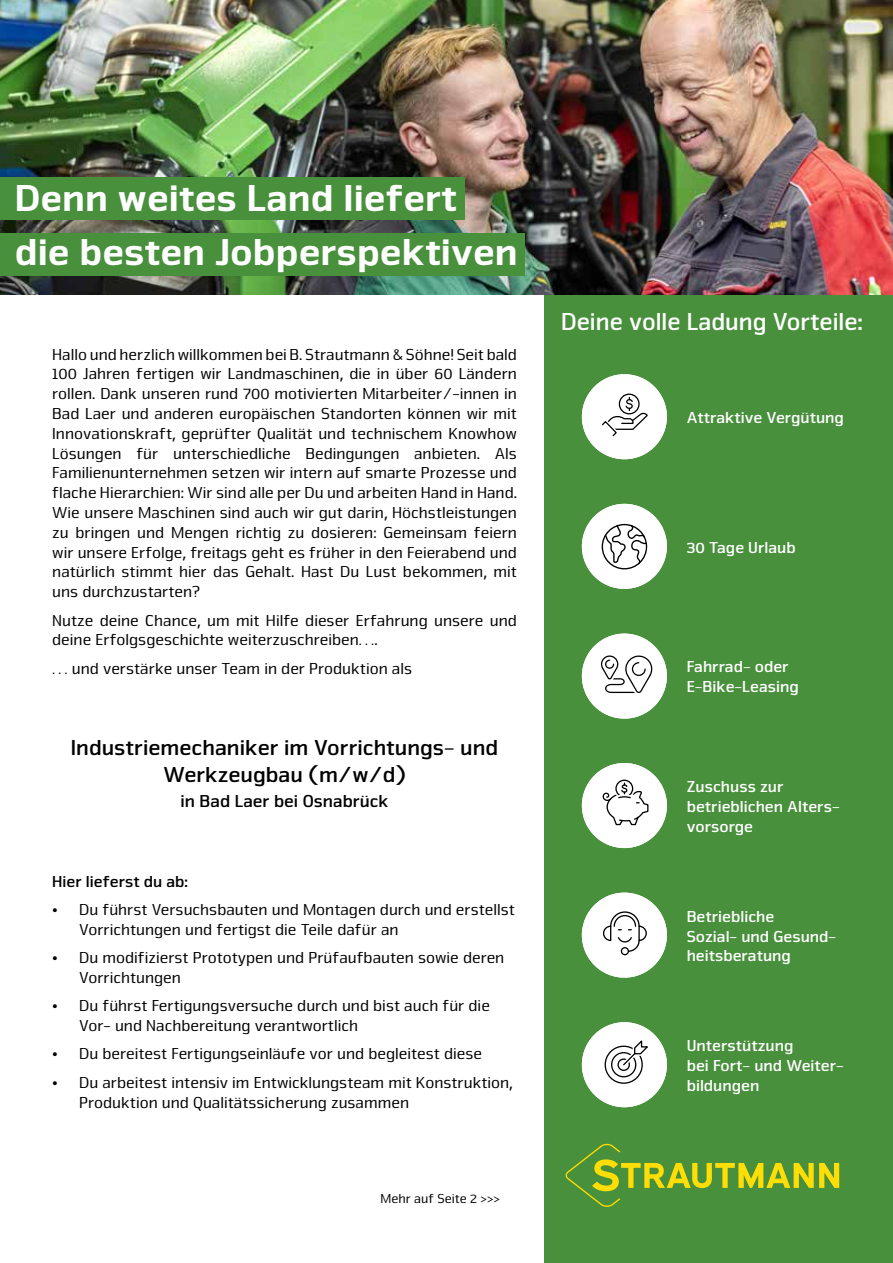
<style>
.page{position:relative;width:893px;height:1263px;background:#fff}
.page>*{position:absolute;margin:0;border:0;box-sizing:border-box;transform-origin:0 0}
.t1{font:900 39px "Nuri Pro";color:#fff}
.t2{font:700 25.5px "Nuri Pro";color:#fff;scale:.96 1}
.t3{font:700 22.5px/27px "Nuri Pro";color:#000;text-align:center}
.t4{font:700 18px "Nuri Pro";color:#000}
.t5{font:16.5px/19.8px "Nuri Pro";color:#000}
.t6{font:700 16.5px/19.8px "Nuri Pro";color:#fff}
.t7{font:700 16.5px "Nuri Pro";color:#000}
.t8{font:13.5px "Nuri Pro";color:#000}
</style>
<div class="page">
<div style="left:544px;top:294px;width:349px;height:969px;background:#48903c"></div>
<svg style="left:566px;top:1143px;width:273px;height:64px"></svg>
<div style="left:582px;top:374px;width:85px;height:85px;background:#fff;border-radius:43px"></div>
<div style="left:617px;top:392px;width:24px;height:24px;border:4px solid #fff;border-radius:50%"></div>
<svg style="left:619px;top:394px;width:20px;height:20px"></svg>
<div style="left:619px;top:394px;width:21px;height:20px;border:1px solid #000;border-radius:50%"></div>
<svg style="left:597px;top:397px;width:56px;height:62px"></svg>
<div style="left:582px;top:504px;width:85px;height:85px;background:#fff;border-radius:43px"></div>
<svg style="left:604px;top:523px;width:46px;height:66px"></svg>
<div style="left:582px;top:763px;width:85px;height:85px;background:#fff;border-radius:43px"></div>
<svg style="left:582px;top:792px;width:2px;height:27px"></svg>
<svg style="left:602px;top:779px;width:49px;height:69px"></svg>
<div style="left:582px;top:892px;width:85px;height:86px;background:#fff;border-radius:43px"></div>
<div style="left:621px;top:947px;width:8px;height:8px;border:1px solid #000;border-radius:50%"></div>
<svg style="left:602px;top:911px;width:45px;height:41px"></svg>
<div style="left:582px;top:1022px;width:85px;height:85px;background:#fff;border-radius:43px"></div>
<svg style="left:602px;top:1040px;width:48px;height:67px"></svg>
<div style="left:582px;top:633px;width:85px;height:86px;background:#fff;border-radius:43px"></div>
<svg style="left:600px;top:655px;width:53px;height:39px"></svg>
<img style="left:0;top:0;width:893px;height:294px">
<div style="left:0;top:234px;width:524px;height:42px;background:#48903c"></div>
<div style="left:0;top:178px;width:465px;height:42px;background:#48903c"></div>
<p class="t1" style="left:15px;top:174px;width:444px">Denn weites Land liefert</p>
<p class="t1" style="left:15px;top:228px;width:504px">die besten Jobperspektiven</p>
<p class="t5" style="left:52px;top:344px;width:466px;text-align:justify">Hallo und herzlich willkommen bei B. Strautmann &amp; Söhne! Seit bald 100 Jahren fertigen wir Landmaschinen, die in über 60 Ländern rollen. Dank unseren rund 700 motivierten Mitarbeiter/-innen in Bad Laer und anderen europäischen Standorten können wir mit Innovationskraft, geprüfter Qualität und technischem Knowhow Lösungen für unterschiedliche Bedingungen anbieten. Als Familienunternehmen setzen wir intern auf smarte Prozesse und flache Hierarchien: Wir sind alle per Du und arbeiten Hand in Hand.<br>Wie unsere Maschinen sind auch wir gut darin, Höchstleistungen zu bringen und Mengen richtig zu dosieren: Gemeinsam feiern wir unsere Erfolge, freitags geht es früher in den Feierabend und natürlich stimmt hier das Gehalt. Hast Du Lust bekommen, mit uns durchzustarten?</p>
<p class="t5" style="left:52px;top:610px;width:466px">Nutze deine Chance, um mit Hilfe dieser Erfahrung unsere und deine Erfolgsgeschichte weiterzuschreiben….</p>
<p class="t5" style="left:52px;top:658px;width:361px">… und verstärke unser Team in der Produktion als</p>
<p class="t3" style="left:71px;top:734px;width:429px">Industriemechaniker im Vorrichtungs- und<br>Werkzeugbau (m/w/d)</p>
<p class="t4" style="left:181px;top:791px;width:210px">in Bad Laer bei Osnabrück</p>
<p class="t7" style="left:52px;top:871px;width:137px">Hier lieferst du ab:</p>
<p class="t5" style="left:79px;top:900px;width:437px;text-indent:-27px">• Du führst Versuchsbauten und Montagen durch und erstellst<br>Vorrichtungen und fertigst die Teile dafür an</p>
<p class="t5" style="left:79px;top:948px;width:427px;text-indent:-27px">• Du modifizierst Prototypen und Prüfaufbauten sowie deren<br>Vorrichtungen</p>
<p class="t5" style="left:79px;top:996px;width:412px;text-indent:-27px">• Du führst Fertigungsversuche durch und bist auch für die<br>Vor- und Nachbereitung verantwortlich</p>
<p class="t5" style="left:52px;top:1044px;width:431px">• Du bereitest Fertigungseinläufe vor und begleitest diese</p>
<p class="t5" style="left:79px;top:1072px;width:435px;text-indent:-27px">• Du arbeitest intensiv im Entwicklungsteam mit Konstruktion,<br>Produktion und Qualitätssicherung zusammen</p>
<p class="t8" style="left:381px;top:1191px;width:121px">Mehr auf Seite 2 &gt;&gt;&gt;</p>
<p class="t2" style="left:561px;top:307px;width:316px">Deine volle Ladung Vorteile:</p>
<p class="t6" style="left:687px;top:408px;width:159px">Attraktive Vergütung</p>
<p class="t6" style="left:687px;top:537px;width:111px">30 Tage Urlaub</p>
<p class="t6" style="left:687px;top:657px;width:104px">Fahrrad- oder</p>
<p class="t6" style="left:687px;top:677px;width:114px">E-Bike-Leasing</p>
<p class="t6" style="left:687px;top:777px;width:98px">Zuschuss zur</p>
<p class="t6" style="left:687px;top:797px;width:154px">betrieblichen Alters&shy;vorsorge</p>
<p class="t6" style="left:687px;top:906px;width:89px">Betriebliche</p>
<p class="t6" style="left:687px;top:926px;width:151px">Sozial- und Gesund&shy;heitsberatung</p>
<p class="t6" style="left:687px;top:1036px;width:108px">Unterstützung</p>
<p class="t6" style="left:687px;top:1056px;width:159px">bei Fort- und Weiter&shy;bildungen</p>
</div>
